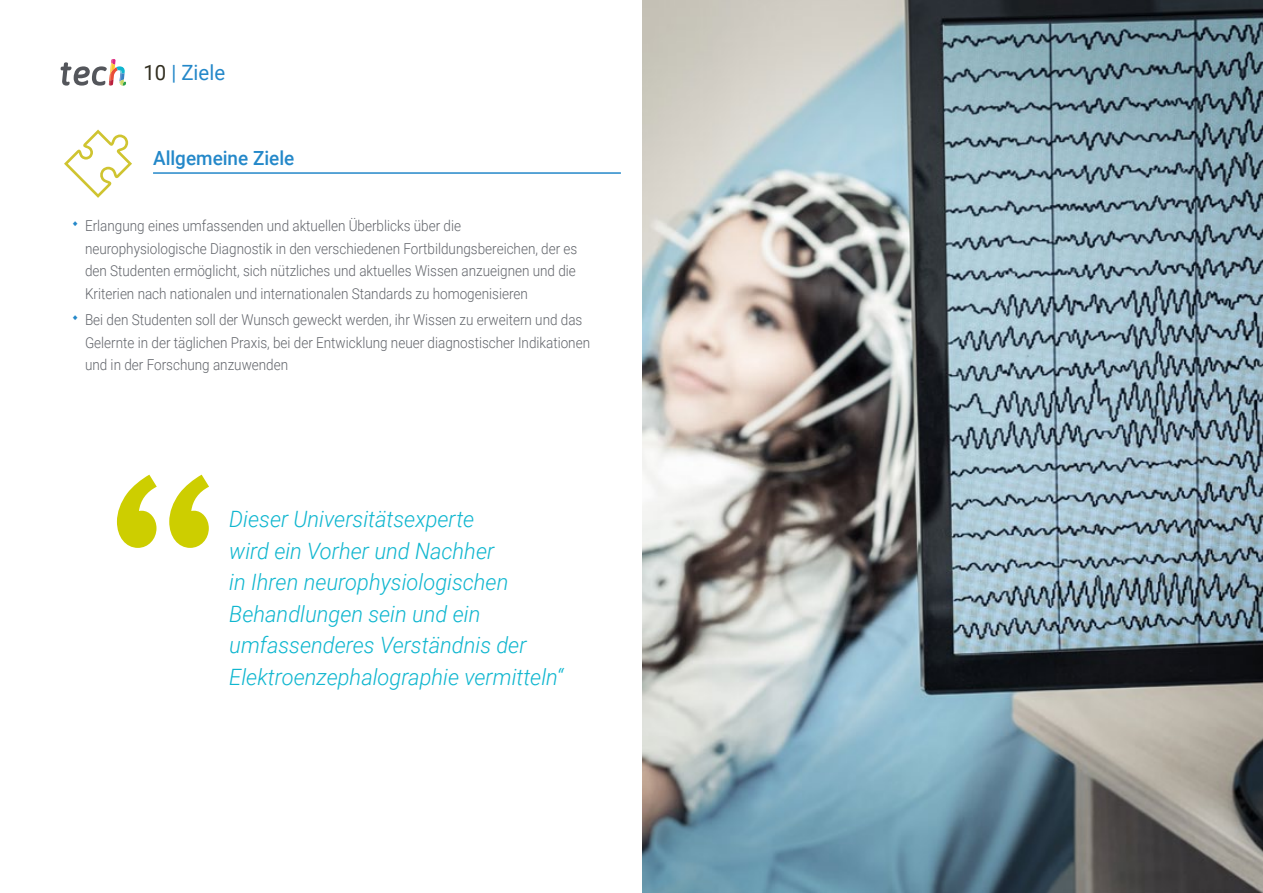
<style>
.page{position:relative;width:1263px;height:893px;background:#fff}
.page>*{position:absolute;margin:0;border:0;box-sizing:border-box;transform-origin:0 0}
.t1{font:italic 300 22.5px/31.5px "Roboto";color:#0fb6cf}
.t2{font:21px "Roboto";color:#2488c9}
.t3{font:500 19.5px "Roboto";color:#2488c9}
.t4{font:300 15px/22.5px "Roboto";color:#61646a;scale:.9 1}
.s1{color:#312e20}
</style>
<div class="page">
<hr style="left:153px;top:173px;width:468px;height:1px;background:#2488c9">
<svg style="left:64px;top:130px;width:68px;height:68px"></svg>
<img style="left:642px;top:0;width:621px;height:893px">
<svg style="left:61px;top:59px;width:65px;height:27px"></svg>
<svg style="left:117px;top:475px;width:92px;height:73px"></svg>
<h2 class="t2" style="left:144px;top:57px;width:83px"><span class="s1">10</span> | Ziele</h2>
<h3 class="t3" style="left:153px;top:144px;width:143px">Allgemeine Ziele</h3>
<p class="t4" style="left:85px;top:214px;width:549px">Erlangung eines umfassenden und aktuellen Überblicks über die neurophysiologische Diagnostik in den verschiedenen Fortbildungsbereichen, der es den Studenten ermöglicht, sich nützliches und aktuelles Wissen anzueignen und die Kriterien nach nationalen und internationalen Standards zu homogenisieren</p>
<p class="t4" style="left:85px;top:308px;width:563px">Bei den Studenten soll der Wunsch geweckt werden, ihr Wissen zu erweitern und das<br>Gelernte in der täglichen Praxis, bei der Entwicklung neuer diagnostischer Indikationen und in der Forschung anzuwenden</p>
<h1 class="t1" style="left:229px;top:502px;width:335px">Dieser Universitätsexperte<br>wird ein Vorher und Nachher<br>in Ihren neurophysiologischen<br>Behandlungen sein und ein umfassenderes Verständnis der<br>Elektroenzephalographie vermitteln“</h1>
</div>
